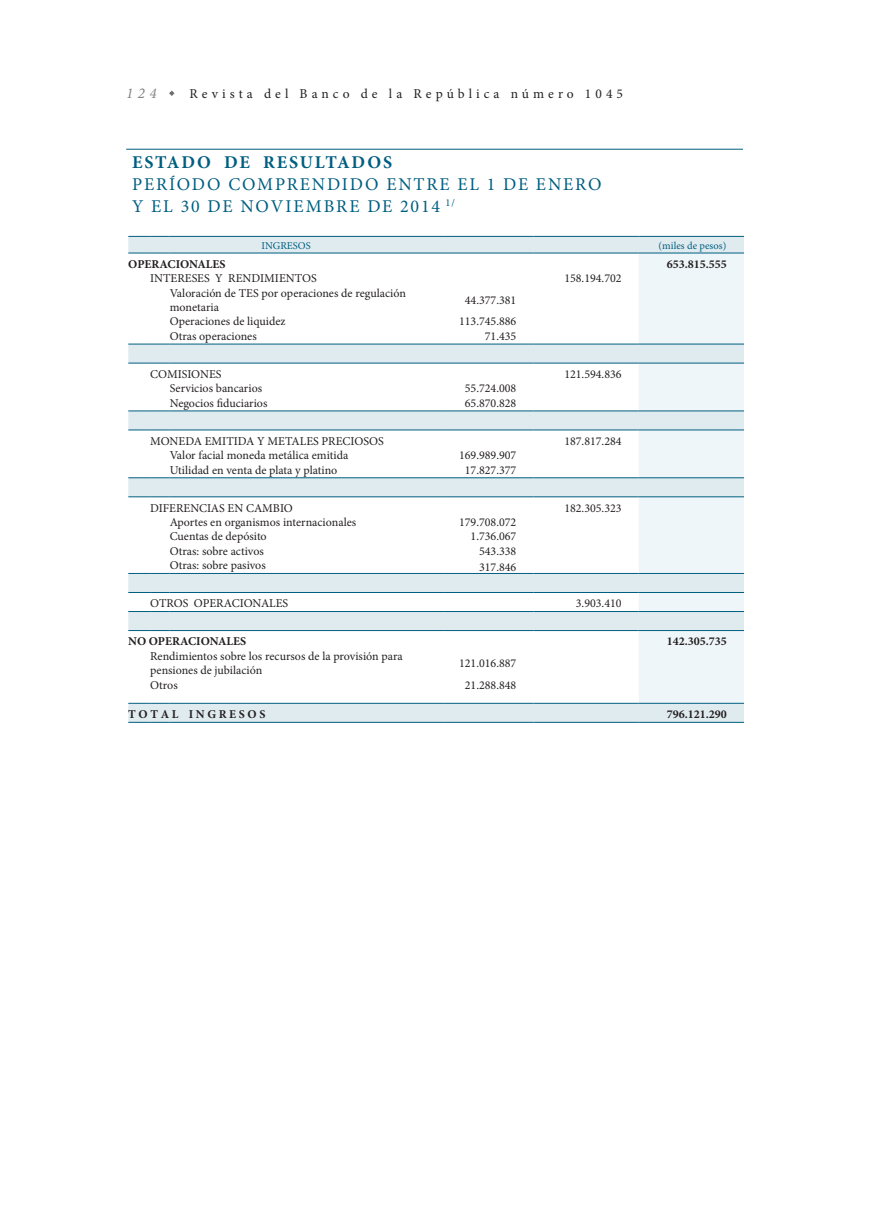
<style>
.page{position:relative;width:872px;height:1212px;background:#fff}
.page>*{position:absolute;margin:0;border:0;box-sizing:border-box;transform-origin:0 0}
.t1{font:18px/21.6px "Minion Pro";letter-spacing:.1em;color:#005e80}
.t2{font:700 18px "Minion Pro";letter-spacing:.1em;color:#005e80}
.t3{font:italic 15px "Minion Pro";color:#808285}
.t4{font:13.5px "Minion Pro";letter-spacing:.3em;color:#231f20}
.t5{font:12px/14.4px "Minion Pro";color:#231f20}
.t6{font:700 12px "Minion Pro";color:#231f20}
.t7{font:10.5px "Minion Pro";color:#005e80}
</style>
<div class="page">
<svg style="left:169px;top:91px;width:5px;height:5px"></svg>
<hr style="left:126px;top:149px;width:617px;height:1px;background:#005e80">
<svg style="left:128px;top:237px;width:616px;height:485px"></svg>
<svg style="left:638px;top:254px;width:106px;height:449px;fill:#eff6f9"></svg>
<hr style="left:444px;top:236px;width:89px;height:1px;background:#005e80">
<hr style="left:533px;top:236px;width:105px;height:1px;background:#005e80">
<hr style="left:638px;top:236px;width:106px;height:1px;background:#005e80">
<hr style="left:444px;top:253px;width:89px;height:1px;background:#005e80">
<hr style="left:533px;top:253px;width:105px;height:1px;background:#005e80">
<hr style="left:638px;top:253px;width:106px;height:1px;background:#005e80">
<hr style="left:444px;top:363px;width:89px;height:1px;background:#005e80">
<hr style="left:533px;top:363px;width:105px;height:1px;background:#005e80">
<hr style="left:638px;top:363px;width:106px;height:1px;background:#005e80">
<hr style="left:444px;top:430px;width:89px;height:1px;background:#005e80">
<hr style="left:533px;top:430px;width:105px;height:1px;background:#005e80">
<hr style="left:638px;top:430px;width:106px;height:1px;background:#005e80">
<hr style="left:444px;top:496px;width:89px;height:1px;background:#005e80">
<hr style="left:533px;top:496px;width:105px;height:1px;background:#005e80">
<hr style="left:638px;top:496px;width:106px;height:1px;background:#005e80">
<svg style="left:128px;top:344px;width:42px;height:1px"></svg>
<hr style="left:170px;top:344px;width:274px;height:1px;background:#005e80">
<hr style="left:444px;top:344px;width:89px;height:1px;background:#005e80">
<hr style="left:533px;top:344px;width:105px;height:1px;background:#005e80">
<hr style="left:638px;top:344px;width:106px;height:1px;background:#005e80">
<svg style="left:128px;top:410px;width:42px;height:1px"></svg>
<hr style="left:170px;top:410px;width:274px;height:1px;background:#005e80">
<hr style="left:444px;top:410px;width:89px;height:1px;background:#005e80">
<hr style="left:533px;top:410px;width:105px;height:1px;background:#005e80">
<hr style="left:638px;top:410px;width:106px;height:1px;background:#005e80">
<svg style="left:128px;top:477px;width:42px;height:1px"></svg>
<hr style="left:170px;top:477px;width:274px;height:1px;background:#005e80">
<hr style="left:444px;top:477px;width:89px;height:1px;background:#005e80">
<hr style="left:533px;top:477px;width:105px;height:1px;background:#005e80">
<hr style="left:638px;top:477px;width:106px;height:1px;background:#005e80">
<svg style="left:128px;top:573px;width:42px;height:1px"></svg>
<hr style="left:170px;top:573px;width:274px;height:1px;background:#005e80">
<hr style="left:444px;top:573px;width:89px;height:1px;background:#005e80">
<hr style="left:533px;top:573px;width:105px;height:1px;background:#005e80">
<hr style="left:638px;top:573px;width:106px;height:1px;background:#005e80">
<hr style="left:444px;top:592px;width:89px;height:1px;background:#005e80">
<hr style="left:533px;top:592px;width:105px;height:1px;background:#005e80">
<hr style="left:638px;top:592px;width:106px;height:1px;background:#005e80">
<hr style="left:444px;top:703px;width:89px;height:1px;background:#005e80">
<hr style="left:533px;top:703px;width:105px;height:1px;background:#005e80">
<hr style="left:638px;top:703px;width:106px;height:1px;background:#005e80">
<hr style="left:444px;top:722px;width:89px;height:1px;background:#005e80">
<hr style="left:533px;top:722px;width:105px;height:1px;background:#005e80">
<hr style="left:638px;top:722px;width:106px;height:1px;background:#005e80">
<hr style="left:444px;top:611px;width:89px;height:1px;background:#005e80">
<hr style="left:533px;top:611px;width:105px;height:1px;background:#005e80">
<hr style="left:638px;top:611px;width:106px;height:1px;background:#005e80">
<hr style="left:444px;top:630px;width:89px;height:1px;background:#005e80">
<hr style="left:533px;top:630px;width:105px;height:1px;background:#005e80">
<hr style="left:638px;top:630px;width:106px;height:1px;background:#005e80">
<svg style="left:128px;top:236px;width:42px;height:1px"></svg>
<hr style="left:170px;top:236px;width:274px;height:1px;background:#005e80">
<svg style="left:128px;top:253px;width:42px;height:1px"></svg>
<hr style="left:170px;top:253px;width:274px;height:1px;background:#005e80">
<svg style="left:128px;top:363px;width:42px;height:1px"></svg>
<hr style="left:170px;top:363px;width:274px;height:1px;background:#005e80">
<svg style="left:128px;top:430px;width:42px;height:1px"></svg>
<hr style="left:170px;top:430px;width:274px;height:1px;background:#005e80">
<svg style="left:128px;top:496px;width:42px;height:1px"></svg>
<hr style="left:170px;top:496px;width:274px;height:1px;background:#005e80">
<svg style="left:128px;top:592px;width:42px;height:1px"></svg>
<hr style="left:170px;top:592px;width:274px;height:1px;background:#005e80">
<svg style="left:128px;top:611px;width:42px;height:1px"></svg>
<hr style="left:170px;top:611px;width:274px;height:1px;background:#005e80">
<svg style="left:128px;top:630px;width:42px;height:1px"></svg>
<hr style="left:170px;top:630px;width:274px;height:1px;background:#005e80">
<svg style="left:128px;top:722px;width:42px;height:1px"></svg>
<hr style="left:170px;top:722px;width:274px;height:1px;background:#005e80">
<svg style="left:128px;top:703px;width:42px;height:1px"></svg>
<hr style="left:170px;top:703px;width:274px;height:1px;background:#005e80">
<p class="t3" style="left:126px;top:83px;width:32px">124</p>
<p class="t4" style="left:189px;top:85px;width:435px">Revista del Banco de la República número 1045</p>
<h1 class="t2" style="left:132px;top:150px;width:261px">ESTADO DE RESULTADOS</h1>
<h1 class="t1" style="left:132px;top:173px;width:471px">PERÍODO COMPRENDIDO ENTRE EL 1 DE ENERO<br>Y EL 30 DE NOVIEMBRE DE 2014 <sup>1/</sup></h1>
<p class="t7" style="left:262px;top:238px;width:51px">INGRESOS</p>
<p class="t7" style="left:658px;top:238px;width:69px">(miles de pesos)</p>
<p class="t6" style="left:128px;top:255px;width:99px">OPERACIONALES</p>
<p class="t6" style="left:667px;top:255px;width:62px">653.815.555</p>
<p class="t5" style="left:150px;top:271px;width:168px">INTERESES Y RENDIMIENTOS</p>
<p class="t5" style="left:564px;top:271px;width:59px">158.194.702</p>
<p class="t5" style="left:170px;top:286px;width:238px">Valoración de TES por operaciones de regulación monetaria</p>
<p class="t5" style="left:465px;top:293px;width:53px">44.377.381</p>
<p class="t5" style="left:170px;top:314px;width:117px">Operaciones de liquidez</p>
<p class="t5" style="left:459px;top:314px;width:59px">113.745.886</p>
<p class="t5" style="left:170px;top:329px;width:89px">Otras operaciones</p>
<p class="t5" style="left:485px;top:329px;width:33px">71.435</p>
<p class="t5" style="left:150px;top:367px;width:73px">COMISIONES</p>
<p class="t5" style="left:564px;top:367px;width:59px">121.594.836</p>
<p class="t5" style="left:170px;top:381px;width:94px">Servicios bancarios</p>
<p class="t5" style="left:465px;top:381px;width:53px">55.724.008</p>
<p class="t5" style="left:170px;top:396px;width:99px">Negocios fiduciarios</p>
<p class="t5" style="left:465px;top:396px;width:53px">65.870.828</p>
<p class="t5" style="left:150px;top:434px;width:235px">MONEDA EMITIDA Y METALES PRECIOSOS</p>
<p class="t5" style="left:564px;top:434px;width:59px">187.817.284</p>
<p class="t5" style="left:170px;top:448px;width:180px">Valor facial moneda metálica emitida</p>
<p class="t5" style="left:459px;top:448px;width:59px">169.989.907</p>
<p class="t5" style="left:170px;top:462px;width:169px">Utilidad en venta de plata y platino</p>
<p class="t5" style="left:465px;top:462px;width:53px">17.827.377</p>
<p class="t5" style="left:150px;top:501px;width:144px">DIFERENCIAS EN CAMBIO</p>
<p class="t5" style="left:564px;top:501px;width:59px">182.305.323</p>
<p class="t5" style="left:170px;top:515px;width:188px">Aportes en organismos internacionales</p>
<p class="t5" style="left:459px;top:515px;width:59px">179.708.072</p>
<p class="t5" style="left:170px;top:529px;width:98px">Cuentas de depósito</p>
<p class="t5" style="left:470px;top:529px;width:47px">1.736.067</p>
<p class="t5" style="left:170px;top:544px;width:96px">Otras: sobre activos</p>
<p class="t5" style="left:479px;top:544px;width:39px">543.338</p>
<p class="t5" style="left:170px;top:558px;width:98px">Otras: sobre pasivos</p>
<p class="t5" style="left:479px;top:560px;width:39px">317.846</p>
<p class="t5" style="left:150px;top:596px;width:140px">OTROS OPERACIONALES</p>
<p class="t5" style="left:576px;top:596px;width:47px">3.903.410</p>
<p class="t6" style="left:128px;top:633px;width:119px">NO OPERACIONALES</p>
<p class="t6" style="left:667px;top:633px;width:62px">142.305.735</p>
<p class="t5" style="left:150px;top:649px;width:254px">Rendimientos sobre los recursos de la provisión para pensiones de jubilación</p>
<p class="t5" style="left:459px;top:656px;width:59px">121.016.887</p>
<p class="t5" style="left:150px;top:677px;width:29px">Otros</p>
<p class="t5" style="left:465px;top:677px;width:53px">21.288.848</p>
<p class="t6" style="left:128px;top:706px;width:139px">T O T A L I N G R E S O S</p>
<p class="t6" style="left:667px;top:706px;width:62px">796.121.290</p>
</div>
